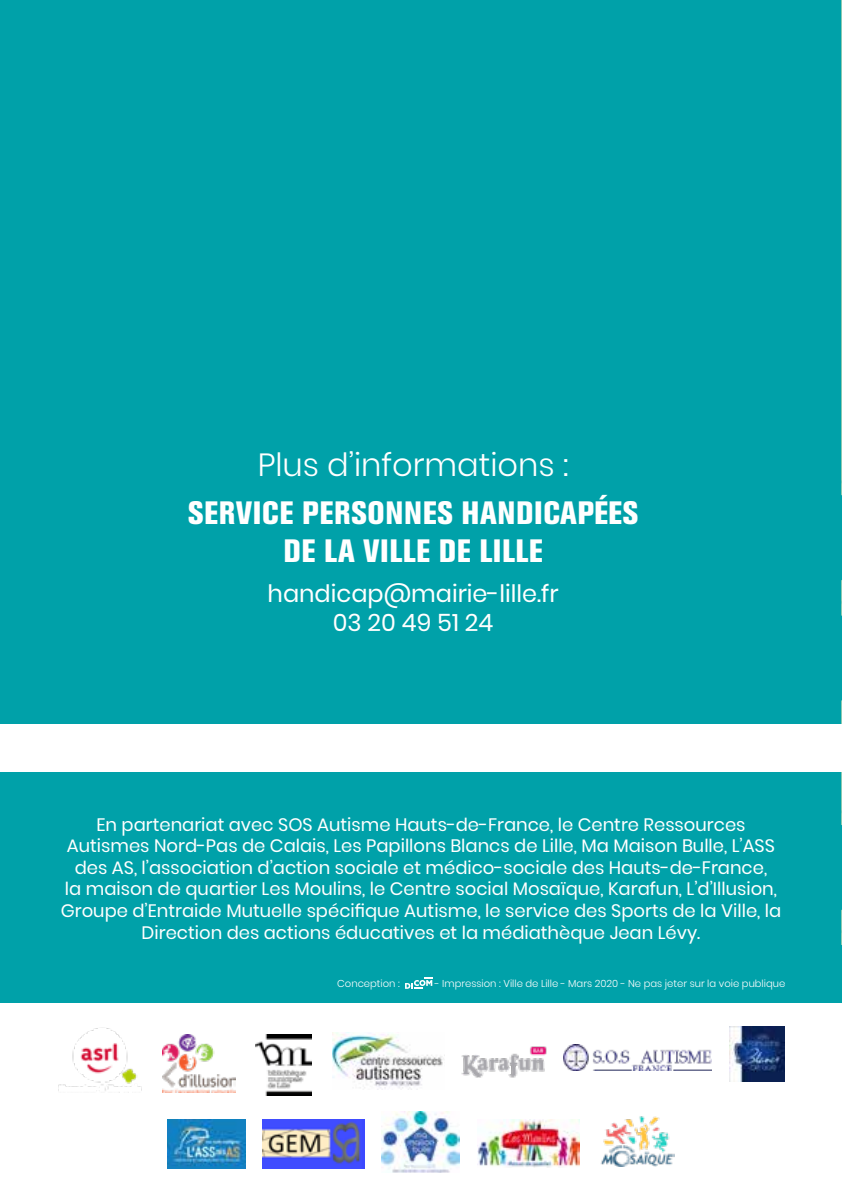
<style>
.page{position:relative;width:842px;height:1191px;background:#00a1a9}
.page>*{position:absolute;margin:0;border:0;box-sizing:border-box;transform-origin:0 0}
.t1{font:800 condensed 32px/38.4px "Akzidenz Grotesk BE";letter-spacing:.02em;color:#fff;text-align:center}
.t2{font:300 32px "Poppins";color:#fff}
.t3{font:24px/28.8px "Poppins";color:#fff;text-align:center}
.t4{font:18px/21.6px "Poppins";color:#fff;text-align:center}
.t5{font:300 10px "Poppins";color:#fff}
</style>
<div class="page">
<hr style="left:841px;top:0;width:1px;height:1191px;background:#8bcab1">
<div style="left:0;top:724px;width:842px;height:47px;background:#fff"></div>
<svg style="left:841px;top:810px;width:1px;height:100px"></svg>
<svg style="left:841px;top:930px;width:1px;height:73px"></svg>
<svg style="left:841px;top:601px;width:1px;height:100px"></svg>
<svg style="left:841px;top:481px;width:1px;height:100px"></svg>
<div style="left:0;top:1003px;width:842px;height:188px;background:#fff"></div>
<svg style="left:405px;top:977px;width:27px;height:11px"></svg>
<img style="left:263px;top:1119px;width:102px;height:49px">
<img style="left:477px;top:1119px;width:102px;height:48px">
<img style="left:600px;top:1116px;width:75px;height:50px">
<img style="left:167px;top:1119px;width:78px;height:49px">
<img style="left:382px;top:1112px;width:78px;height:60px">
<img style="left:58px;top:1027px;width:84px;height:64px">
<img style="left:162px;top:1034px;width:74px;height:58px">
<img style="left:332px;top:1032px;width:112px;height:57px">
<img style="left:729px;top:1026px;width:56px;height:55px">
<img style="left:255px;top:1034px;width:56px;height:61px">
<img style="left:563px;top:1045px;width:149px;height:25px">
<img style="left:461px;top:1046px;width:85px;height:31px">
<h1 class="t2" style="left:258px;top:446px;width:312px">Plus d’informations :</h1>
<h1 class="t1" style="left:188px;top:493px;width:452px">SERVICE PERSONNES HANDICAPÉES<br>DE LA VILLE DE LILLE</h1>
<h2 class="t3" style="left:268px;top:579px;width:293px">handicap@mairie-lille.fr<br>03 20 49 51 24</h2>
<p class="t4" style="left:61px;top:813px;width:722px">En partenariat avec SOS Autisme Hauts-de-France, le Centre Ressources Autismes Nord-Pas de Calais, Les Papillons Blancs de Lille, Ma Maison Bulle, L’ASS des AS, l’association d’action sociale et médico-sociale des Hauts-de-France,<br>la maison de quartier Les Moulins, le Centre social Mosaïque, Karafun, L’d’Illusion, Groupe d’Entraide Mutuelle spécifique Autisme, le service des Sports de la Ville, la Direction des actions éducatives et la médiathèque Jean Lévy.</p>
<p class="t5" style="left:337px;top:977px;width:64px">Conception :</p>
<p class="t5" style="left:435px;top:977px;width:352px">- Impression : Ville de Lille - Mars 2020 - Ne pas jeter sur la voie publique</p>
</div>
